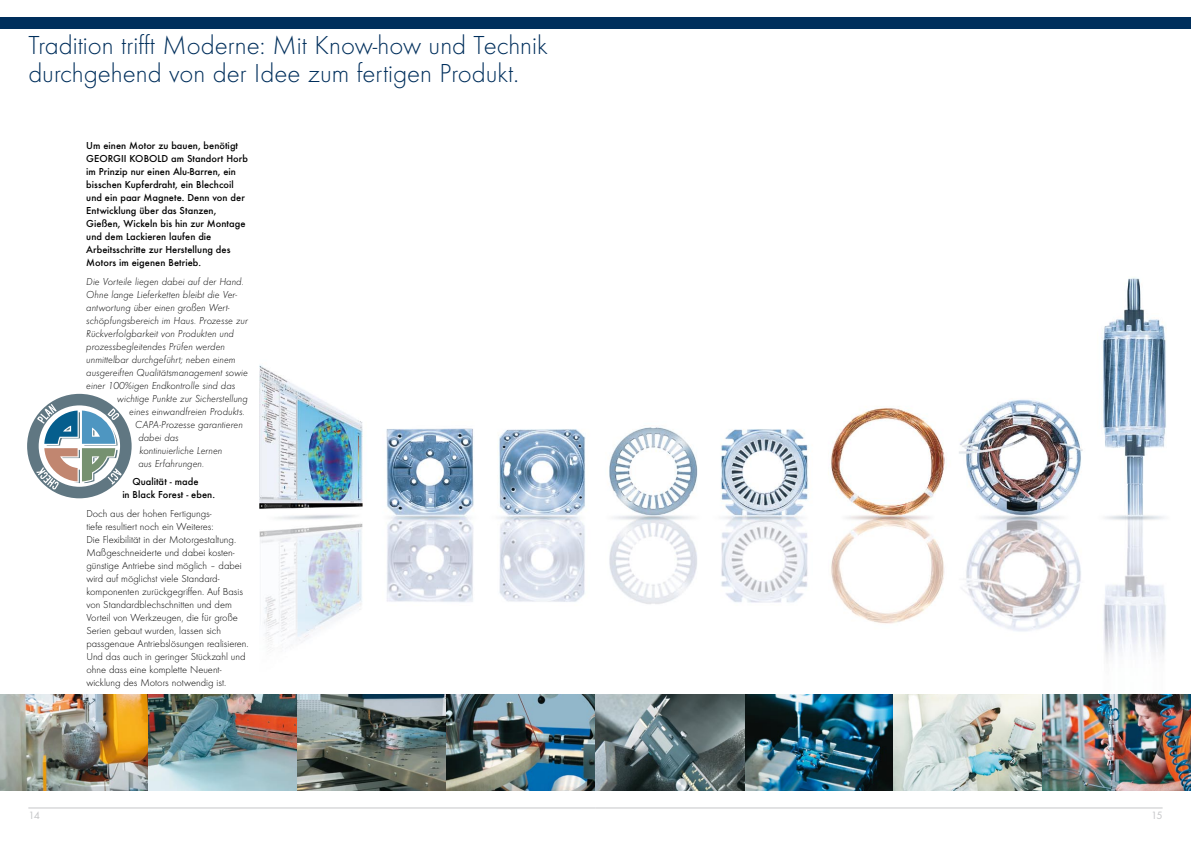
<style>
.page{position:relative;width:1191px;height:842px;background:#fff}
.page>*{position:absolute;margin:0;border:0;box-sizing:border-box;transform-origin:0 0}
.t1{font:300 27px/28px "Function";color:#002f5c}
.t2{font:11px "Function";color:#c5c6c8}
.t3{font:300 10.5px/13px "Function";color:#000}
.t4{font:italic 300 10.5px/13px "Function";color:#000}
.t5{font:500 10.5px/13px "Function";letter-spacing:.005em;color:#000}
</style>
<div class="page">
<img style="left:259px;top:278px;width:907px;height:383px">
<div style="left:595px;top:17px;width:596px;height:11px;background:#002f5c"></div>
<hr style="left:595px;top:807px;width:567px;height:1px;background:#c5c6c8">
<div style="left:0;top:17px;width:595px;height:11px;background:#002f5c"></div>
<hr style="left:28px;top:807px;width:567px;height:1px;background:#c5c6c8">
<img style="left:0;top:694px;width:1191px;height:97px">
<svg style="left:27px;top:393px;width:105px;height:106px"></svg>
<h1 class="t1" style="left:28px;top:32px;width:521px">Tradition trifft Moderne: Mit Know-how und Technik durchgehend von der Idee zum fertigen Produkt.</h1>
<p class="t5" style="left:86px;top:139px;width:163px">Um einen Motor zu bauen, benötigt GEORGII KOBOLD am Standort Horb im Prinzip nur einen Alu-Barren, ein bisschen Kupferdraht, ein Blechcoil und ein paar Magnete. Denn von der Entwicklung über das Stanzen, Gießen, Wickeln bis hin zur Montage und dem Lackieren laufen die Arbeitsschritte zur Herstellung des Motors im eigenen Betrieb.</p>
<p class="t4" style="left:86px;top:275px;width:163px">Die Vorteile liegen dabei auf der Hand.<br>Ohne lange Lieferketten bleibt die Ver&shy;antwortung über einen großen Wert&shy;schöpfungsbereich im Haus. Prozesse zur Rückverfolgbarkeit von Produkten und prozessbegleitendes Prüfen werden unmittelbar durchgeführt; neben einem ausgereiften Qualitätsmanagement sowie einer 100%igen Endkontrolle sind das</p>
<p class="t4" style="left:117px;top:392px;width:132px">wichtige Punkte zur Sicherstellung</p>
<p class="t4" style="left:129px;top:405px;width:117px">eines einwandfreien Produkts.</p>
<p class="t4" style="left:135px;top:418px;width:109px">CAPA-Prozesse garantieren</p>
<p class="t4" style="left:138px;top:431px;width:42px">dabei das</p>
<p class="t4" style="left:139px;top:444px;width:85px">kontinuierliche Lernen</p>
<p class="t4" style="left:138px;top:457px;width:67px">aus Erfahrungen.</p>
<p class="t5" style="left:122px;top:475px;width:94px;text-indent:10px">Qualität - made<br>in Black Forest - eben.</p>
<p class="t3" style="left:86px;top:507px;width:164px">Doch aus der hohen Fertigungs--<br>tiefe resultiert noch ein Weiteres:<br>Die Flexibilität in der Motorgestaltung.<br>Maßgeschneiderte und dabei kosten&shy;günstige Antriebe sind möglich – dabei wird auf möglichst viele Standard&shy;komponenten zurückgegriffen. Auf Basis von Standardblechschnitten und dem Vorteil von Werkzeugen, die für große Serien gebaut wurden, lassen sich passgenaue Antriebslösungen realisieren.<br>Und das auch in geringer Stückzahl und ohne dass eine komplette Neuent&shy;wicklung des Motors notwendig ist.</p>
<p class="t2" style="left:28px;top:809px;width:13px">14</p>
<p class="t2" style="left:1151px;top:809px;width:13px">15</p>
</div>
